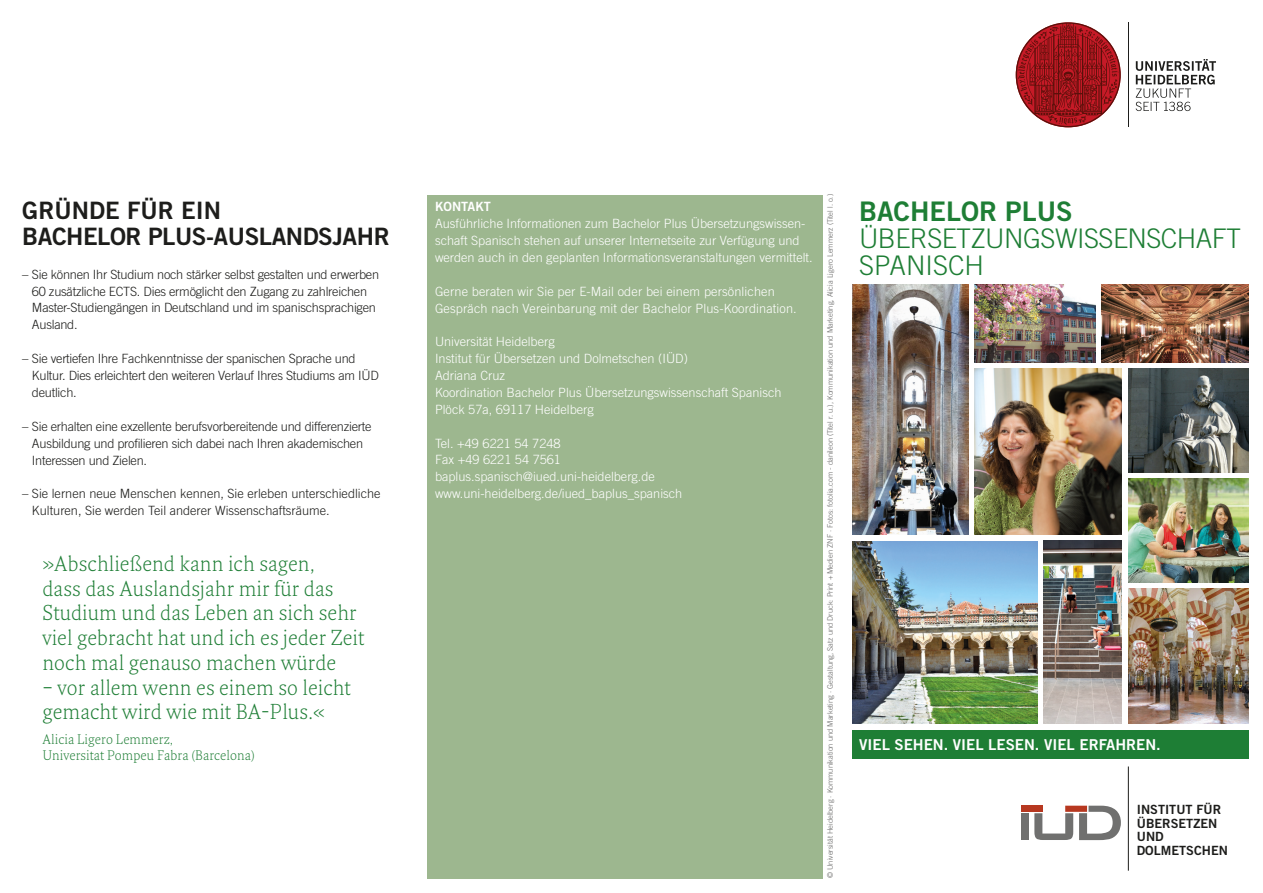
<style>
.page{position:relative;width:1263px;height:893px;background:#fff}
.page>*{position:absolute;margin:0;border:0;box-sizing:border-box;transform-origin:0 0}
.t1{font:300 27px/27px "Trade Gothic LT Pro";letter-spacing:-.02em;color:#1e7e35}
.t2{font:27px "Trade Gothic LT Pro Bd 2";color:#1e7e35}
.t3{font:24px/25.5px "Trade Gothic LT Pro Bd 2";letter-spacing:-.02em;color:#1d1d1b}
.t4{font:300 21px/24.8px "Fresco";letter-spacing:.01em;color:#1e7e35}
.t5{font:15px "Trade Gothic LT Std Bd 2";color:#fff}
.t6{font:300 13.5px/16.2px "Fresco";letter-spacing:.01em;color:#1e7e35}
.t7{font:300 12.75px/17px "Trade Gothic LT Pro";color:#fff}
.t8{font:300 12.75px/17px "Trade Gothic LT Pro";letter-spacing:-.02em;color:#1d1d1b}
.t9{font:300 12.75px/17px "Trade Gothic LT Pro";color:#1d1d1b}
.t10{font:12.75px/13.5px "Trade Gothic LT Pro Bd 2";color:#1d1d1b}
.t11{font:12.75px "Trade Gothic LT Pro Bd 2";color:#fff}
.t12{font:300 7.5px "Trade Gothic LT Pro";color:#646463}
</style>
<div class="page">
<img style="left:974px;top:369px;width:147px;height:165px">
<div style="left:427px;top:195px;width:396px;height:683px;background:#9db78f"></div>
<svg style="left:1135px;top:59px;width:81px;height:52px"></svg>
<hr style="left:1128px;top:22px;width:1px;height:105px;background:#1d1d1b">
<svg style="left:1016px;top:22px;width:105px;height:105px"></svg>
<img style="left:853px;top:285px;width:115px;height:249px">
<img style="left:853px;top:541px;width:184px;height:183px">
<hr style="left:1128px;top:766px;width:1px;height:105px;background:#1d1d1b">
<svg style="left:1034px;top:813px;width:39px;height:27px"></svg>
<div style="left:1020px;top:813px;width:8px;height:27px;background:#70706f"></div>
<div style="left:1020px;top:806px;width:22px;height:6px;background:#b73820"></div>
<svg style="left:1079px;top:806px;width:42px;height:34px"></svg>
<div style="left:1065px;top:806px;width:22px;height:6px;background:#b73820"></div>
<div style="left:852px;top:730px;width:396px;height:29px;background:#1e7e35"></div>
<img style="left:1102px;top:285px;width:146px;height:77px">
<img style="left:1128px;top:369px;width:120px;height:103px">
<img style="left:974px;top:285px;width:121px;height:77px">
<img style="left:1043px;top:541px;width:78px;height:183px">
<img style="left:1128px;top:478px;width:120px;height:104px">
<img style="left:1128px;top:589px;width:120px;height:135px">
<h2 class="t3" style="left:22px;top:198px;width:369px">GRÜNDE FÜR EIN<br>BACHELOR PLUS-AUSLANDSJAHR</h2>
<p class="t8" style="left:32px;top:265px;width:349px;text-indent:-10px">– Sie können Ihr Studium noch stärker selbst gestalten und erwerben 60 zusätzliche ECTS. Dies ermöglicht den Zugang zu zahlreichen Master-Studiengängen in Deutschland und im spanischsprachigen Ausland.</p>
<p class="t8" style="left:32px;top:350px;width:348px;text-indent:-10px">– Sie vertiefen Ihre Fachkenntnisse der spanischen Sprache und<br>Kultur. Dies erleichtert den weiteren Verlauf Ihres Studiums am IÜD deutlich.</p>
<p class="t8" style="left:32px;top:418px;width:341px;text-indent:-10px">– Sie erhalten eine exzellente berufsvorbereitende und differenzierte<br>Ausbildung und profilieren sich dabei nach Ihren akademischen<br>Interessen und Zielen.</p>
<p class="t9" style="left:32px;top:485px;width:350px;text-indent:-10px">– Sie lernen neue Menschen kennen, Sie erleben unterschiedliche<br>Kulturen, Sie werden Teil anderer Wissenschaftsräume.</p>
<h3 class="t4" style="left:42px;top:551px;width:323px">»Abschließend kann ich sagen,<br>dass das Auslandsjahr mir für das<br>Studium und das Leben an sich sehr viel gebracht hat und ich es jeder Zeit noch mal genauso machen würde</h3>
<h3 class="t4" style="left:42px;top:674px;width:310px">– vor allem wenn es einem so leicht gemacht wird wie mit BA-Plus.«</h3>
<p class="t6" style="left:42px;top:731px;width:214px">Alicia Ligero Lemmerz,<br>Universitat Pompeu Fabra (Barcelona)</p>
<p class="t11" style="left:435px;top:199px;width:57px">KONTAKT</p>
<p class="t7" style="left:435px;top:215px;width:379px">Ausführliche Informationen zum Bachelor Plus Übersetzungswissen&shy;schaft Spanisch stehen auf unserer Internetseite zur Verfügung und werden auch in den geplanten Informationsveranstaltungen vermittelt.</p>
<p class="t7" style="left:435px;top:282px;width:363px">Gerne beraten wir Sie per E-Mail oder bei einem persönlichen<br>Gespräch nach Vereinbarung mit der Bachelor Plus-Koordination.</p>
<p class="t7" style="left:435px;top:333px;width:348px">Universität Heidelberg<br>Institut für Übersetzen und Dolmetschen (IÜD)<br>Adriana Cruz<br>Koordination Bachelor Plus Übersetzungswissenschaft Spanisch Plöck 57a, 69117 Heidelberg</p>
<p class="t7" style="left:435px;top:434px;width:249px">Tel. +49 6221 54 7248<br>Fax +49 6221 54 7561 baplus.spanisch@iued.uni-heidelberg.de www.uni-heidelberg.de/iued_baplus_spanisch</p>
<p class="t12" style="left:826px;top:878px;width:686px;rotate:-90deg">© Universität Heidelberg · Kommunikation und Marketing · Gestaltung, Satz und Druck: Print + Medien ZNF · Fotos: fotolia.com - danileon (Titel r. u.), Kommunikation und Marketing, Alicia Ligero Lemmerz (Titel l. o.)</p>
<h1 class="t2" style="left:859px;top:195px;width:215px">BACHELOR PLUS</h1>
<h1 class="t1" style="left:859px;top:225px;width:384px">ÜBERSETZUNGSWISSENSCHAFT<br>SPANISCH</h1>
<p class="t5" style="left:859px;top:735px;width:303px">VIEL SEHEN. VIEL LESEN. VIEL ERFAHREN.</p>
<p class="t10" style="left:1137px;top:803px;width:93px">INSTITUT FÜR<br>ÜBERSETZEN<br>UND<br>DOLMETSCHEN</p>
</div>
